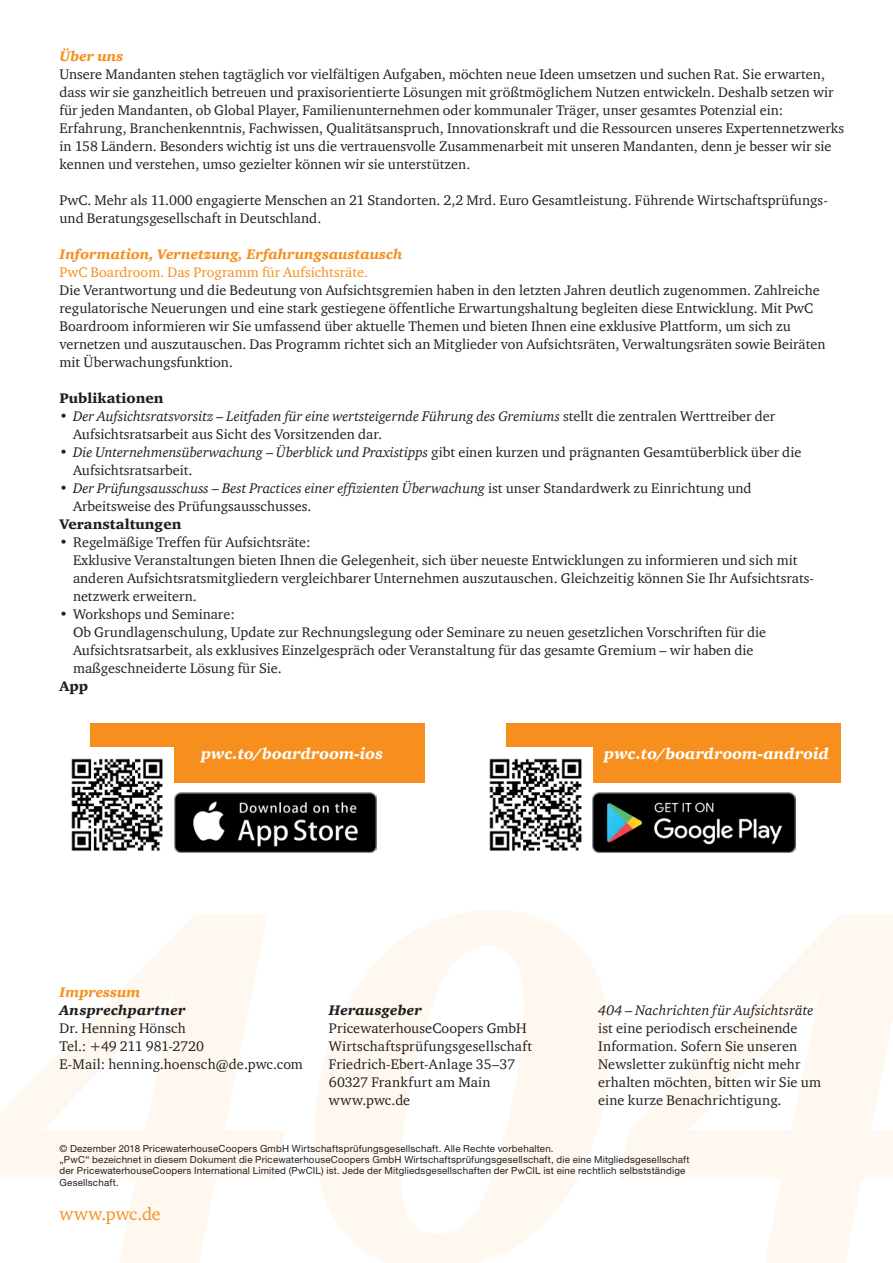
<style>
.page{position:relative;width:893px;height:1263px;background:#fff}
.page>*{position:absolute;margin:0;border:0;box-sizing:border-box;transform-origin:0 0}
.t1{font:18px "ITC Charter Com";letter-spacing:-.01em;color:#f68f1e}
.t2{font:italic 900 15.75px "ITC Charter Com";letter-spacing:.01em;color:#fff}
.t3{font:14.25px/18px "ITC Charter Com";color:#231f20}
.t4{font:italic 900 14.25px "ITC Charter Com";color:#f68f1e}
.t5{font:14.25px "ITC Charter Com";color:#f68f1e}
.t6{font:italic 14.25px "ITC Charter Com";letter-spacing:.01em;color:#231f20}
.t7{font:900 14.25px "ITC Charter Com";color:#231f20}
.t8{font:italic 900 14.25px "ITC Charter Com";letter-spacing:.01em;color:#231f20}
.t9{font:9.75px/11.2px "Helvetica Neue LT";letter-spacing:.02em;color:#231f20}
.s1{font-style:italic}
</style>
<div class="page">
<svg style="left:0;top:910px;width:893px;height:353px"></svg>
<div style="left:90px;top:723px;width:334px;height:60px;background:#f68f1e"></div>
<div style="left:506px;top:723px;width:334px;height:60px;background:#f68f1e"></div>
<div style="left:60px;top:747px;width:114px;height:115px;background:#fff"></div>
<img style="left:71px;top:758px;width:92px;height:93px">
<div style="left:478px;top:747px;width:115px;height:115px;background:#fff"></div>
<img style="left:489px;top:758px;width:93px;height:93px">
<img style="left:174px;top:793px;width:203px;height:60px">
<img style="left:593px;top:793px;width:202px;height:59px">
<p class="t4" style="left:60px;top:47px;width:65px">Über uns</p>
<p class="t3" style="left:60px;top:64px;width:786px">Unsere Mandanten stehen tagtäglich vor vielfältigen Aufgaben, möchten neue Ideen umsetzen und suchen Rat. Sie erwarten, dass wir sie ganzheitlich betreuen und praxisorientierte Lösungen mit größtmöglichem Nutzen entwickeln. Deshalb setzen wir für jeden Mandanten, ob Global Player, Familienunternehmen oder kommunaler Träger, unser gesamtes Potenzial ein:<br>Erfahrung, Branchenkenntnis, Fachwissen, Qualitätsanspruch, Innovationskraft und die Ressourcen unseres Expertennetzwerks in 158 Ländern. Besonders wichtig ist uns die vertrauensvolle Zusammenarbeit mit unseren Mandanten, denn je besser wir sie kennen und verstehen, umso gezielter können wir sie unterstützen.</p>
<p class="t3" style="left:60px;top:190px;width:770px">PwC. Mehr als 11.000 engagierte Menschen an 21 Standorten. 2,2 Mrd. Euro Gesamtleistung. Führende Wirtschaftsprüfungs&shy;und Beratungsgesellschaft in Deutschland.</p>
<p class="t4" style="left:60px;top:245px;width:345px">Information, Vernetzung, Erfahrungsaustausch</p>
<p class="t5" style="left:60px;top:263px;width:310px">PwC Boardroom. Das Programm für Aufsichtsräte.</p>
<p class="t3" style="left:60px;top:280px;width:767px">Die Verantwortung und die Bedeutung von Aufsichtsgremien haben in den letzten Jahren deutlich zugenommen. Zahlreiche regulatorische Neuerungen und eine stark gestiegene öffentliche Erwartungshaltung begleiten diese Entwicklung. Mit PwC Boardroom informieren wir Sie umfassend über aktuelle Themen und bieten Ihnen eine exklusive Plattform, um sich zu vernetzen und auszutauschen. Das Programm richtet sich an Mitglieder von Aufsichtsräten, Verwaltungsräten sowie Beiräten mit Überwachungsfunktion.</p>
<p class="t7" style="left:60px;top:389px;width:105px">Publikationen</p>
<p class="t3" style="left:73px;top:406px;width:704px;text-indent:-13px">• <span class="s1">Der Aufsichtsratsvorsitz – Leitfaden für eine wertsteigernde Führung des Gremiums</span> stellt die zentralen Werttreiber der<br>Aufsichtsratsarbeit aus Sicht des Vorsitzenden dar.</p>
<p class="t3" style="left:73px;top:442px;width:730px;text-indent:-13px">• <span class="s1">Die Unternehmensüberwachung</span> – <span class="s1">Überblick und Praxistipps</span> gibt einen kurzen und prägnanten Gesamtüberblick über die<br>Aufsichtsratsarbeit.</p>
<p class="t3" style="left:73px;top:478px;width:680px;text-indent:-13px">• <span class="s1">Der Prüfungsausschuss</span> – <span class="s1">Best Practices einer effizienten Überwachung</span> ist unser Standardwerk zu Einrichtung und<br>Arbeitsweise des Prüfungsausschusses.</p>
<p class="t7" style="left:60px;top:515px;width:123px">Veranstaltungen</p>
<p class="t3" style="left:73px;top:532px;width:741px;text-indent:-13px">• Regelmäßige Treffen für Aufsichtsräte:<br>Exklusive Veranstaltungen bieten Ihnen die Gelegenheit, sich über neueste Entwicklungen zu informieren und sich mit anderen Aufsichtsratsmitgliedern vergleichbarer Unternehmen auszutauschen. Gleichzeitig können Sie Ihr Aufsichtsrats&shy;netzwerk erweitern.</p>
<p class="t3" style="left:73px;top:604px;width:695px;text-indent:-13px">• Workshops und Seminare:<br>Ob Grundlagenschulung, Update zur Rechnungslegung oder Seminare zu neuen gesetzlichen Vorschriften für die Aufsichtsratsarbeit, als exklusives Einzelgespräch oder Veranstaltung für das gesamte Gremium – wir haben die maßgeschneiderte Lösung für Sie.</p>
<p class="t7" style="left:60px;top:677px;width:30px">App</p>
<p class="t2" style="left:201px;top:744px;width:184px">pwc.to/boardroom-ios</p>
<p class="t2" style="left:604px;top:744px;width:227px">pwc.to/boardroom-android</p>
<p class="t4" style="left:60px;top:983px;width:83px">Impressum</p>
<p class="t8" style="left:60px;top:1001px;width:128px">Ansprechpartner</p>
<p class="t3" style="left:60px;top:1018px;width:245px">Dr. Henning Hönsch<br>Tel.: +49 211 981-2720<br>E-Mail: henning.hoensch@de.pwc.com</p>
<p class="t8" style="left:329px;top:1001px;width:94px">Herausgeber</p>
<p class="t3" style="left:329px;top:1018px;width:205px">PricewaterhouseCoopers GmbH<br>Wirtschaftsprüfungsgesellschaft<br>Friedrich-Ebert-Anlage 35–37<br>60327 Frankfurt am Main www.pwc.de</p>
<p class="t6" style="left:598px;top:1001px;width:217px">404 – Nachrichten für Aufsichtsräte</p>
<p class="t3" style="left:598px;top:1018px;width:224px">ist eine periodisch erscheinende Information. Sofern Sie unseren Newsletter zukünftig nicht mehr erhalten möchten, bitten wir Sie um eine kurze Benachrichtigung.</p>
<p class="t9" style="left:60px;top:1143px;width:632px">© Dezember 2018 PricewaterhouseCoopers GmbH Wirtschaftsprüfungsgesellschaft. Alle Rechte vorbehalten.<br>„PwC“ bezeichnet in diesem Dokument die PricewaterhouseCoopers GmbH Wirtschaftsprüfungsgesellschaft, die eine Mitgliedsgesellschaft der PricewaterhouseCoopers International Limited (PwCIL) ist. Jede der Mitgliedsgesellschaften der PwCIL ist eine rechtlich selbstständige Gesellschaft.</p>
<p class="t1" style="left:60px;top:1203px;width:103px">www.pwc.de</p>
</div>
